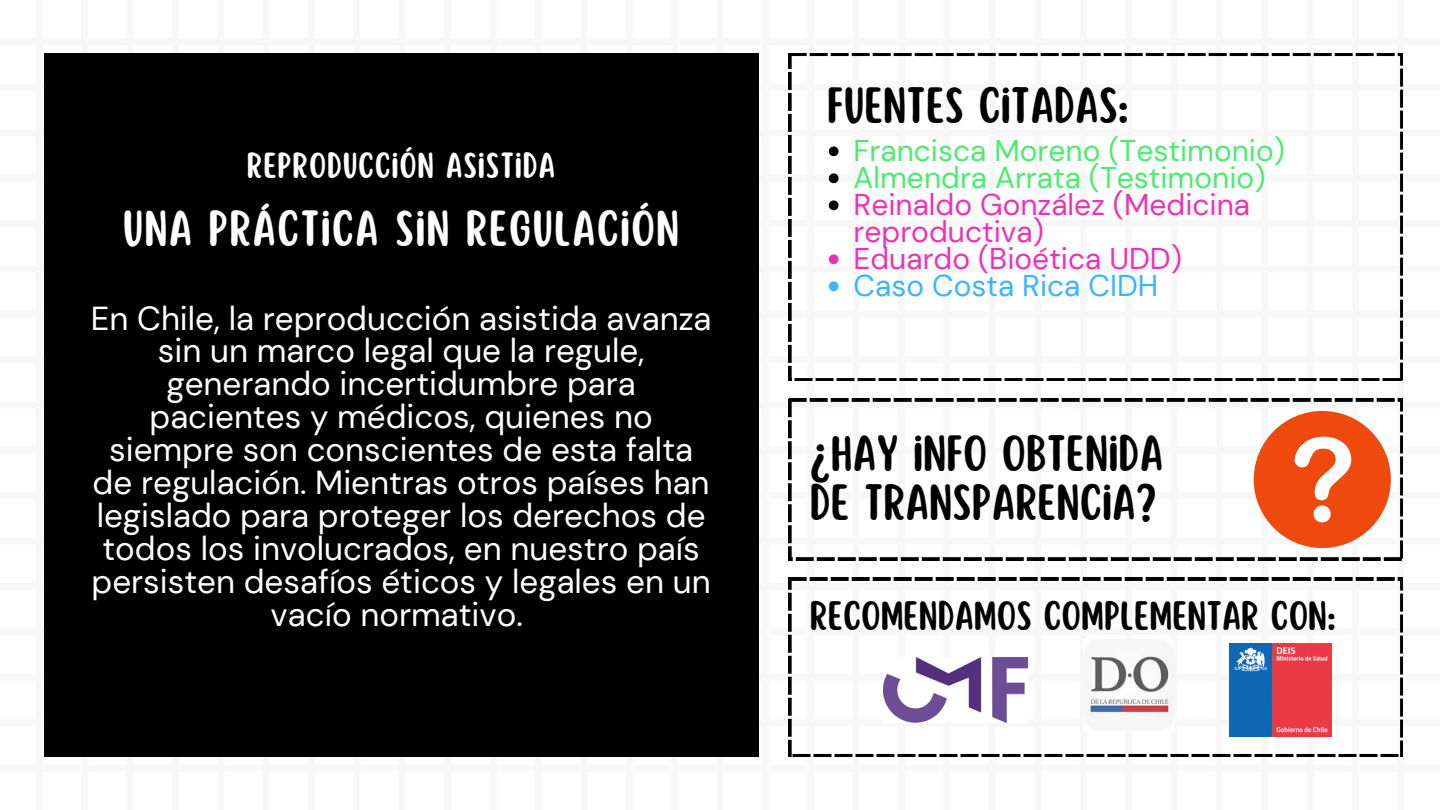
<style>
.page{position:relative;width:1440px;height:810px;background:#fff}
.page>*{position:absolute;margin:0;border:0;box-sizing:border-box;transform-origin:0 0}
.t1{font:44.6px/49.5px "Scripter";color:#000}
.t2{font:44.4px "Scripter";letter-spacing:.025em;color:#fff}
.t3{font:36.1px "Scripter";color:#000}
.t4{font:33.2px/32.9px "DM Sans";color:#fff;text-align:center}
.t5{font:31.8px "Scripter";letter-spacing:.025em;color:#fff}
.t6{font:30px/27px "DM Sans";color:#ef32b4}
.t7{font:30px "DM Sans";color:#4deb70}
.t8{font:30px "DM Sans";color:#38b6ff}
</style>
<div class="page">
<div style="left:44px;top:53px;width:715px;height:704px;background:#000"></div>
<svg style="left:789px;top:53px;width:614px;height:328px"></svg>
<svg style="left:789px;top:578px;width:614px;height:179px"></svg>
<svg style="left:789px;top:399px;width:614px;height:161px"></svg>
<svg style="left:829px;top:146px;width:10px;height:10px"></svg>
<svg style="left:829px;top:173px;width:10px;height:10px"></svg>
<svg style="left:829px;top:200px;width:10px;height:10px"></svg>
<svg style="left:829px;top:254px;width:10px;height:10px"></svg>
<svg style="left:829px;top:281px;width:10px;height:10px"></svg>
<div style="left:1254px;top:411px;width:137px;height:137px;background:#ef4a0d;border-radius:50%"></div>
<svg style="left:1295px;top:437px;width:56px;height:85px"></svg>
<img style="left:883px;top:657px;width:145px;height:66px">
<img style="left:1229px;top:644px;width:102px;height:93px">
<img style="left:1083px;top:639px;width:92px;height:92px">
<p class="t5" style="left:247px;top:149px;width:310px">REPRODUCCIÓN ASISTIDA</p>
<p class="t2" style="left:123px;top:206px;width:558px">UNA PRÁCTICA SIN REGULACIÓN</p>
<h2 class="t4" style="left:91px;top:302px;width:622px">En Chile, la reproducción asistida avanza sin un marco legal que la regule, generando incertidumbre para pacientes y médicos, quienes no siempre son conscientes de esta falta de regulación. Mientras otros países han legislado para proteger los derechos de todos los involucrados, en nuestro país persisten desafíos éticos y legales en un vacío normativo.</h2>
<p class="t1" style="left:827px;top:82px;width:304px">FUENTES CITADAS:</p>
<h1 class="t7" style="left:854px;top:132px;width:433px">Francisca Moreno (Testimonio)</h1>
<p class="t7" style="left:854px;top:159px;width:413px">Almendra Arrata (Testimonio)</p>
<p class="t6" style="left:854px;top:192px;width:398px">Reinaldo González (Medicina reproductiva)</p>
<p class="t6" style="left:854px;top:246px;width:330px">Eduardo (Bioética UDD)</p>
<p class="t8" style="left:854px;top:267px;width:306px">Caso Costa Rica CIDH</p>
<h1 class="t1" style="left:810px;top:430px;width:355px">¿HAY INFO OBTENIDA<br>DE TRANSPARENCIA?</h1>
<p class="t3" style="left:810px;top:598px;width:528px">RECOMENDAMOS COMPLEMENTAR CON:</p>
</div>
